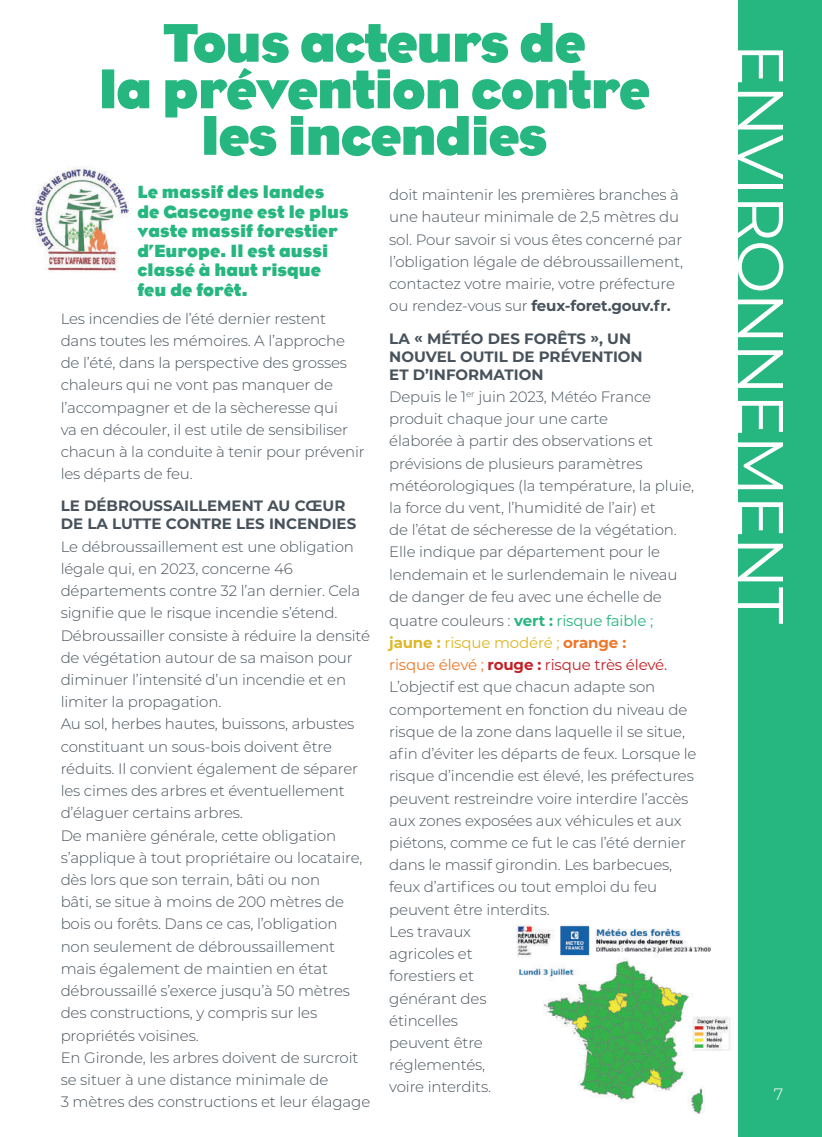
<style>
.page{position:relative;width:822px;height:1137px;background:#fff}
.page>*{position:absolute;margin:0;border:0;box-sizing:border-box;transform-origin:0 0}
.t1{font:64.35px "Montserrat";letter-spacing:-.025em;color:#fff}
.t2{font:700 55.5px/46.5px "Eagle";letter-spacing:-.025em;color:#26b67f;text-align:center}
.t3{font:700 18px/19.5px "Eagle";color:#26b67f}
.t4{font:300 16.35px "Montserrat";color:#fff}
.t5{font:300 15px/22.2px "Montserrat";letter-spacing:-.01em;color:#47525b}
.t6{font:700 15px/18px "Montserrat";color:#47525b}
.s1{font-weight:700}
.s2{font-weight:700;color:#26b67f}
.s3{font-weight:400;color:#26b67f}
.s4{font-weight:700;color:#ddb725}
.s5{font-weight:400;color:#ddb725}
.s6{font-weight:700;color:#ed772a}
.s7{font-weight:400;color:#ed772a}
.s8{font-weight:700;color:#c32025}
.s9{font-weight:400;color:#c32025}
</style>
<div class="page">
<div style="left:738px;top:0;width:83px;height:1136px;background:#26b67f"></div>
<img style="left:32px;top:166px;width:97px;height:105px">
<img style="left:516px;top:924px;width:215px;height:188px">
<h2 class="t2" style="left:99px;top:20px;width:552px">Tous acteurs de<br>la prévention contre les incendies</h2>
<p class="t3" style="left:137px;top:182px;width:213px">Le massif des landes de Gascogne est le plus vaste massif forestier d’Europe. Il est aussi classé à haut risque feu de forêt.</p>
<p class="t5" style="left:61px;top:306px;width:305px">Les incendies de l’été dernier restent dans toutes les mémoires. A l’approche de l’été, dans la perspective des grosses chaleurs qui ne vont pas manquer de l’accompagner et de la sècheresse qui<br>va en découler, il est utile de sensibiliser chacun à la conduite à tenir pour prévenir les départs de feu.</p>
<p class="t6" style="left:61px;top:496px;width:297px">LE DÉBROUSSAILLEMENT AU CŒUR<br>DE LA LUTTE CONTRE LES INCENDIES</p>
<p class="t5" style="left:61px;top:534px;width:311px">Le débroussaillement est une obligation légale qui, en 2023, concerne 46 départements contre 32 l’an dernier. Cela signifie que le risque incendie s’étend.<br>Débroussailler consiste à réduire la densité de végétation autour de sa maison pour diminuer l’intensité d’un incendie et en limiter la propagation.<br>Au sol, herbes hautes, buissons, arbustes constituant un sous-bois doivent être réduits. Il convient également de séparer les cimes des arbres et éventuellement d’élaguer certains arbres.<br>De manière générale, cette obligation s’applique à tout propriétaire ou locataire, dès lors que son terrain, bâti ou non<br>bâti, se situe à moins de 200 mètres de bois ou forêts. Dans ce cas, l’obligation non seulement de débroussaillement mais également de maintien en état débroussaillé s’exerce jusqu’à 50 mètres des constructions, y compris sur les propriétés voisines.<br>En Gironde, les arbres doivent de surcroit se situer à une distance minimale de<br>3 mètres des constructions et leur élagage</p>
<p class="t5" style="left:389px;top:183px;width:295px">doit maintenir les premières branches à une hauteur minimale de 2,5 mètres du sol. Pour savoir si vous êtes concerné par l’obligation légale de débroussaillement, contactez votre mairie, votre préfecture ou rendez-vous sur <span class="s1">feux-foret.gouv.fr.</span></p>
<p class="t6" style="left:389px;top:328px;width:255px">LA « MÉTÉO DES FORÊTS », UN<br>NOUVEL OUTIL DE PRÉVENTION<br>ET D’INFORMATION</p>
<p class="t5" style="left:389px;top:385px;width:306px">Depuis le 1<sup>er</sup> juin 2023, Météo France produit chaque jour une carte<br>élaborée à partir des observations et prévisions de plusieurs paramètres météorologiques (la température, la pluie, la force du vent, l’humidité de l’air) et<br>de l’état de sécheresse de la végétation.<br>Elle indique par département pour le lendemain et le surlendemain le niveau de danger de feu avec une échelle de</p>
<p class="t5" style="left:389px;top:608px;width:309px">quatre couleurs : <span class="s2">vert :</span> <span class="s3">risque faible ; </span><span class="s4">jaune :</span> <span class="s5">risque modéré ;</span> <span class="s6">orange :<br></span><span class="s7">risque élevé ;</span> <span class="s8">rouge :</span> <span class="s9">risque très élevé.<br></span>L’objectif est que chacun adapte son comportement en fonction du niveau de risque de la zone dans laquelle il se situe, afin d’éviter les départs de feux. Lorsque le risque d’incendie est élevé, les préfectures peuvent restreindre voire interdire l’accès aux zones exposées aux véhicules et aux piétons, comme ce fut le cas l’été dernier dans le massif girondin. Les barbecues, feux d’artifices ou tout emploi du feu peuvent être interdits.<br>Les travaux<br>agricoles et<br>forestiers et<br>générant des<br>étincelles<br>peuvent être<br>réglementés,<br>voire interdits.</p>
<h1 class="t1" style="left:804px;top:43px;width:582px;rotate:90deg">ENVIRONNEMENT</h1>
<p class="t4" style="left:773px;top:1082px;width:11px">7</p>
</div>
